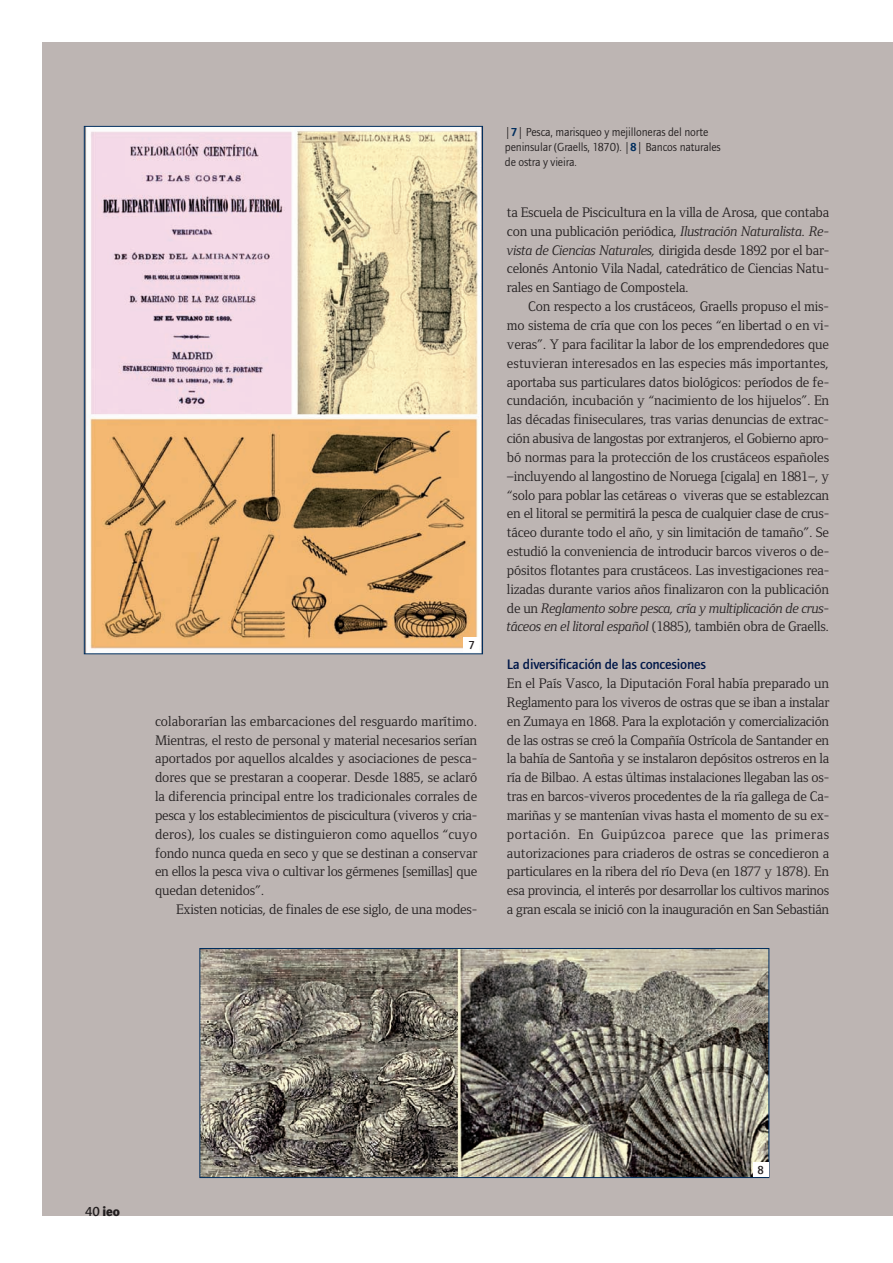
<style>
.page{position:relative;width:893px;height:1263px;background:#fff}
.page>*{position:absolute;margin:0;border:0;box-sizing:border-box;transform-origin:0 0}
.t1{font:14.25px/18.9px "Foundry Form Serif";letter-spacing:-.015em;color:#231f20}
.t2{font:14.25px "Foundry Form Serif";letter-spacing:.005em;color:#231f20}
.t3{font:italic 14.25px "Foundry Form Serif";letter-spacing:-.02em;color:#231f20}
.t4{font:700 13.5px "Foundry Journal";color:#231f20}
.t5{font:12px/15px "Foundry Journal";letter-spacing:-.01em;color:#231f20}
.t6{font:500 12px "Foundry Journal";color:#231f20}
.s1{font-weight:600;color:#002e5e}
.s2{font-style:italic}
.s3{font-style:normal}
.s4{font-family:"Foundry Journal";font-weight:500;color:#001748}
.s5{font-weight:500}
</style>
<div class="page">
<div style="left:43px;top:43px;width:850px;height:1173px;background:#bdb5b3"></div>
<img style="left:201px;top:950px;width:566px;height:226px">
<div style="left:199px;top:948px;width:570px;height:230px;border:1px solid #002e5e"></div>
<img style="left:86px;top:128px;width:395px;height:524px">
<div style="left:463px;top:637px;width:16px;height:15px;background:#fff"></div>
<div style="left:753px;top:1162px;width:15px;height:15px;background:#fff"></div>
<p class="t6" style="left:468px;top:640px;width:8px">7</p>
<p class="t2" style="left:155px;top:712px;width:324px">colaborarían las embarcaciones del resguardo marítimo.</p>
<p class="t1" style="left:155px;top:730px;width:324px">Mientras, el resto de personal y material necesarios serían</p>
<p class="t1" style="left:155px;top:749px;width:324px">aportados por aquellos alcaldes y asociaciones de pesca-</p>
<p class="t1" style="left:155px;top:768px;width:324px">dores que se prestaran a cooperar. Desde 1885, se aclaró</p>
<p class="t1" style="left:155px;top:787px;width:324px">la diferencia principal entre los tradicionales corrales de</p>
<p class="t1" style="left:155px;top:805px;width:324px">pesca y los establecimientos de piscicultura (viveros y cria-</p>
<p class="t2" style="left:155px;top:825px;width:324px">deros), los cuales se distinguieron como aquellos “cuyo</p>
<p class="t1" style="left:155px;top:843px;width:324px">fondo nunca queda en seco y que se destinan a conservar</p>
<p class="t1" style="left:155px;top:862px;width:324px">en ellos la pesca viva o cultivar los gérmenes [semillas] que</p>
<p class="t1" style="left:155px;top:881px;width:111px">quedan detenidos”.</p>
<p class="t1" style="left:176px;top:900px;width:302px">Existen noticias, de finales de ese siglo, de una modes-</p>
<p class="t5" style="left:505px;top:124px;width:217px">|<span class="s1">7</span>| Pesca, marisqueo y mejilloneras del norte peninsular (Graells, 1870). |<span class="s1">8</span>| Bancos naturales de ostra y vieira.</p>
<p class="t1" style="left:507px;top:203px;width:324px">ta Escuela de Piscicultura en la villa de Arosa, que contaba</p>
<p class="t1" style="left:507px;top:221px;width:324px">con una publicación periódica, <span class="s2">Ilustración Naturalista. Re-</span></p>
<p class="t1" style="left:507px;top:240px;width:324px"><span class="s2">vista de Ciencias Naturales,</span> dirigida desde 1892 por el bar-</p>
<p class="t1" style="left:507px;top:259px;width:324px">celonés Antonio Vila Nadal, catedrático de Ciencias Natu-</p>
<p class="t1" style="left:507px;top:278px;width:183px">rales en Santiago de Compostela.</p>
<p class="t1" style="left:528px;top:297px;width:302px">Con respecto a los crustáceos, Graells propuso el mis-</p>
<p class="t1" style="left:507px;top:316px;width:324px">mo sistema de cría que con los peces “en libertad o en vi-</p>
<p class="t1" style="left:507px;top:334px;width:324px">veras”. Y para facilitar la labor de los emprendedores que</p>
<p class="t2" style="left:507px;top:354px;width:324px">estuvieran interesados en las especies más importantes,</p>
<p class="t1" style="left:507px;top:372px;width:324px">aportaba sus particulares datos biológicos: períodos de fe-</p>
<p class="t1" style="left:507px;top:391px;width:324px">cundación, incubación y “nacimiento de los hijuelos”. En</p>
<p class="t1" style="left:507px;top:410px;width:324px">las décadas finiseculares, tras varias denuncias de extrac-</p>
<p class="t1" style="left:507px;top:429px;width:324px">ción abusiva de langostas por extranjeros, el Gobierno apro-</p>
<p class="t1" style="left:507px;top:447px;width:324px">bó normas para la protección de los crustáceos españoles</p>
<p class="t1" style="left:507px;top:466px;width:324px">−incluyendo al langostino de Noruega [cigala] en 1881−, y</p>
<p class="t1" style="left:507px;top:485px;width:324px">“solo para poblar las cetáreas o viveras que se establezcan</p>
<p class="t1" style="left:507px;top:504px;width:324px">en el litoral se permitirá la pesca de cualquier clase de crus-</p>
<p class="t1" style="left:507px;top:523px;width:324px">táceo durante todo el año, y sin limitación de tamaño”. Se</p>
<p class="t1" style="left:507px;top:542px;width:324px">estudió la conveniencia de introducir barcos viveros o de-</p>
<p class="t1" style="left:507px;top:561px;width:324px">pósitos flotantes para crustáceos. Las investigaciones rea-</p>
<p class="t1" style="left:507px;top:579px;width:324px">lizadas durante varios años finalizaron con la publicación</p>
<p class="t3" style="left:507px;top:599px;width:324px"><span class="s3">de un</span> Reglamento sobre pesca, cría y multiplicación de crus-</p>
<p class="t1" style="left:507px;top:617px;width:324px"><span class="s2">táceos en el litoral español</span> (1885), también obra de Graells.</p>
<p class="t1" style="left:507px;top:655px;width:324px"><span class="s4">La diversificación de las concesiones<br></span>En el País Vasco, la Diputación Foral había preparado un Reglamento para los viveros de ostras que se iban a instalar en Zumaya en 1868. Para la explotación y comercialización de las ostras se creó la Compañía Ostrícola de Santander en la bahía de Santoña y se instalaron depósitos ostreros en la ría de Bilbao. A estas últimas instalaciones llegaban las os&shy;tras en barcos-viveros procedentes de la ría gallega de Ca&shy;mariñas y se mantenían vivas hasta el momento de su ex&shy;portación. En Guipúzcoa parece que las primeras autorizaciones para criaderos de ostras se concedieron a particulares en la ribera del río Deva (en 1877 y 1878). En esa provincia, el interés por desarrollar los cultivos marinos a gran escala se inició con la inauguración en San Sebastián</p>
<p class="t4" style="left:85px;top:1204px;width:36px"><span class="s5">40</span> ieo</p>
<p class="t6" style="left:758px;top:1165px;width:8px">8</p>
</div>
